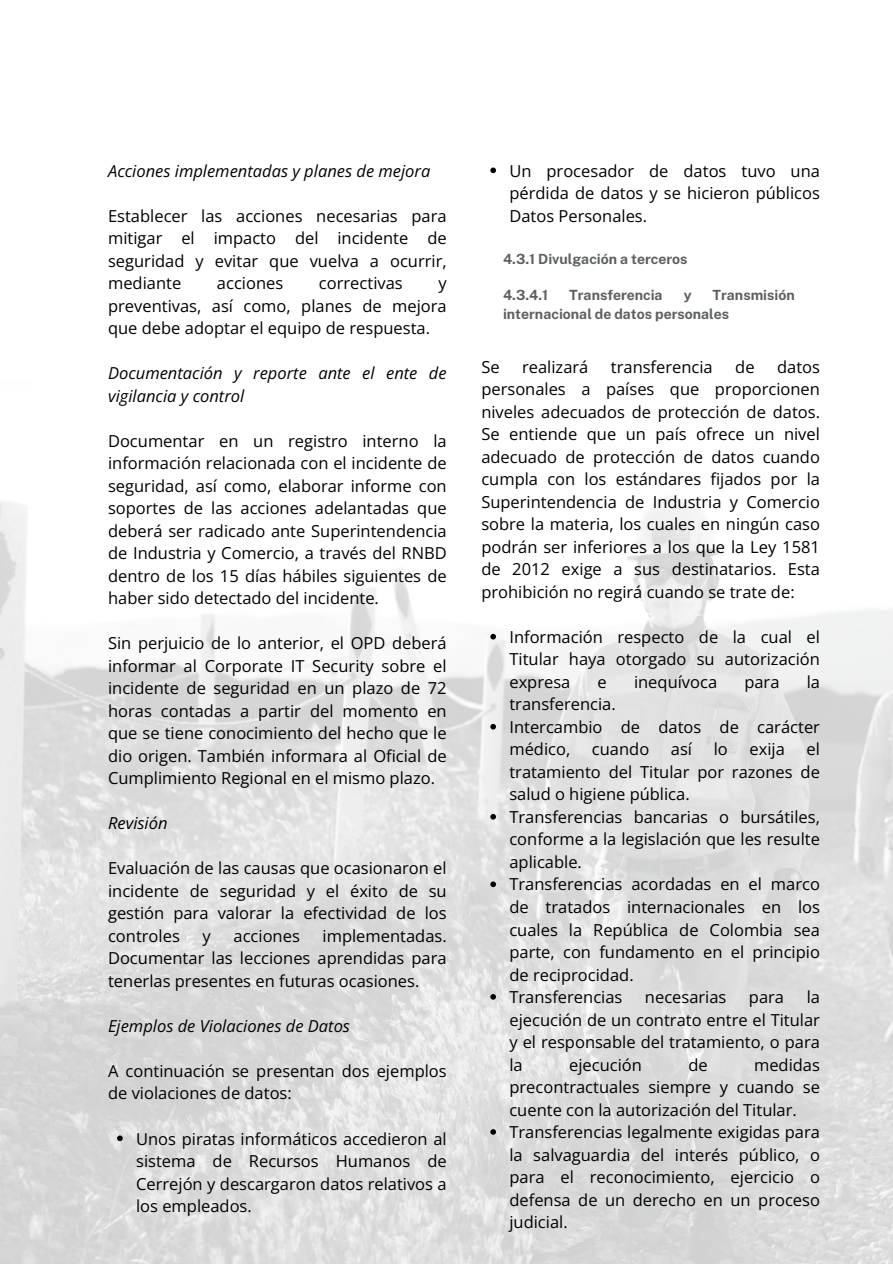
<style>
.page{position:relative;width:893px;height:1264px;background:#fff}
.page>*{position:absolute;margin:0;border:0;box-sizing:border-box;transform-origin:0 0}
.t1{font:16.5px/22.5px "Open Sans";color:#000;text-align:justify}
.t2{font:italic 16.5px/22.5px "Open Sans";color:#000}
.t3{font:700 14.1px/19.2px "Public Sans";color:#5d5f60}
</style>
<div class="page">
<img style="left:0;top:173px;width:892px;height:1090px">
<svg style="left:117px;top:1135px;width:6px;height:6px"></svg>
<svg style="left:490px;top:167px;width:6px;height:6px"></svg>
<svg style="left:490px;top:634px;width:6px;height:5px"></svg>
<svg style="left:490px;top:724px;width:6px;height:5px"></svg>
<svg style="left:490px;top:814px;width:6px;height:5px"></svg>
<svg style="left:490px;top:881px;width:6px;height:6px"></svg>
<svg style="left:490px;top:994px;width:6px;height:5px"></svg>
<svg style="left:490px;top:1129px;width:6px;height:5px"></svg>
<p class="t2" style="left:108px;top:159px;width:324px">Acciones implementadas y planes de mejora</p>
<p class="t1" style="left:108px;top:204px;width:340px">Establecer las acciones necesarias para mitigar el impacto del incidente de seguridad y evitar que vuelva a ocurrir, mediante</p>
<p class="t1" style="left:217px;top:271px;width:68px">acciones</p>
<p class="t1" style="left:319px;top:271px;width:85px">correctivas</p>
<p class="t1" style="left:108px;top:271px;width:340px;text-indent:330px">y preventivas, así como, planes de mejora que debe adoptar el equipo de respuesta.</p>
<p class="t2" style="left:108px;top:361px;width:340px">Documentación y reporte ante el ente de vigilancia y control</p>
<p class="t1" style="left:108px;top:429px;width:340px">Documentar en un registro interno la información relacionada con el incidente de seguridad, así como, elaborar informe con soportes de las acciones adelantadas que deberá ser radicado ante Superintendencia de Industria y Comercio, a través del RNBD dentro de los 15 días hábiles siguientes de haber sido detectado del incidente.</p>
<p class="t1" style="left:108px;top:631px;width:340px">Sin perjuicio de lo anterior, el OPD deberá informar al Corporate IT Security sobre el incidente de seguridad en un plazo de 72 horas contadas a partir del momento en que se tiene conocimiento del hecho que le dio origen. También informara al Oficial de Cumplimiento Regional en el mismo plazo.</p>
<p class="t2" style="left:108px;top:811px;width:61px">Revisión</p>
<p class="t1" style="left:108px;top:856px;width:340px">Evaluación de las causas que ocasionaron el incidente de seguridad y el éxito de su gestión para valorar la efectividad de los controles</p>
<p class="t1" style="left:108px;top:924px;width:340px;text-indent:214px">implementadas.<br>Documentar las lecciones aprendidas para tenerlas presentes en futuras ocasiones.</p>
<p class="t2" style="left:108px;top:1014px;width:243px">Ejemplos de Violaciones de Datos</p>
<p class="t1" style="left:108px;top:1059px;width:340px">A continuación se presentan dos ejemplos de violaciones de datos:</p>
<p class="t1" style="left:136px;top:1126px;width:312px">Unos piratas informáticos accedieron al sistema de Recursos Humanos de Cerrejón y descargaron datos relativos a los empleados.</p>
<p class="t1" style="left:202px;top:924px;width:10px">y</p>
<p class="t1" style="left:233px;top:924px;width:68px">acciones</p>
<p class="t1" style="left:509px;top:159px;width:312px">Un procesador de datos tuvo una pérdida de datos y se hicieron públicos Datos Personales.</p>
<p class="t3" style="left:503px;top:250px;width:186px">4.3.1 Divulgación a terceros</p>
<p class="t3" style="left:503px;top:285px;width:47px">4.3.4.1</p>
<p class="t3" style="left:569px;top:285px;width:95px">Transferencia</p>
<p class="t3" style="left:683px;top:285px;width:9px">y</p>
<p class="t3" style="left:503px;top:285px;width:293px;text-indent:209px">Transmisión internacional de datos personales</p>
<p class="t1" style="left:481px;top:355px;width:20px">Se</p>
<p class="t1" style="left:522px;top:355px;width:68px">realizará</p>
<p class="t1" style="left:611px;top:355px;width:103px">transferencia</p>
<p class="t1" style="left:735px;top:355px;width:21px">de</p>
<p class="t1" style="left:481px;top:355px;width:340px;text-indent:296px">datos personales a países que proporcionen niveles adecuados de protección de datos.<br>Se entiende que un país ofrece un nivel adecuado de protección de datos cuando cumpla con los estándares fijados por la Superintendencia de Industria y Comercio sobre la materia, los cuales en ningún caso podrán ser inferiores a los que la Ley 1581 de 2012 exige a sus destinatarios. Esta prohibición no regirá cuando se trate de:</p>
<p class="t1" style="left:509px;top:625px;width:312px">Información respecto de la cual el Titular haya otorgado su autorización expresa</p>
<p class="t1" style="left:597px;top:670px;width:11px">e</p>
<p class="t1" style="left:634px;top:670px;width:85px">inequívoca</p>
<p class="t1" style="left:744px;top:670px;width:37px">para</p>
<p class="t1" style="left:806px;top:670px;width:15px">la</p>
<p class="t1" style="left:509px;top:692px;width:108px">transferencia.</p>
<p class="t1" style="left:509px;top:715px;width:312px">Intercambio de datos de carácter médico,</p>
<p class="t1" style="left:592px;top:737px;width:59px">cuando</p>
<p class="t1" style="left:671px;top:737px;width:23px">así</p>
<p class="t1" style="left:713px;top:737px;width:16px">lo</p>
<p class="t1" style="left:749px;top:737px;width:37px">exija</p>
<p class="t1" style="left:509px;top:737px;width:312px;text-indent:297px">el tratamiento del Titular por razones de salud o higiene pública.</p>
<p class="t1" style="left:509px;top:805px;width:312px">Transferencias bancarias o bursátiles, conforme a la legislación que les resulte aplicable.</p>
<p class="t1" style="left:509px;top:872px;width:312px">Transferencias acordadas en el marco de tratados internacionales en los cuales la República de Colombia sea parte, con fundamento en el principio de reciprocidad.</p>
<p class="t1" style="left:509px;top:985px;width:114px">Transferencias</p>
<p class="t1" style="left:645px;top:985px;width:83px">necesarias</p>
<p class="t1" style="left:749px;top:985px;width:37px">para</p>
<p class="t1" style="left:509px;top:985px;width:312px;text-indent:297px">la ejecución de un contrato entre el Titular y el responsable del tratamiento, o para la</p>
<p class="t1" style="left:569px;top:1052px;width:74px">ejecución</p>
<p class="t1" style="left:688px;top:1052px;width:21px">de</p>
<p class="t1" style="left:509px;top:1052px;width:312px;text-indent:245px">medidas precontractuales siempre y cuando se cuente con la autorización del Titular.</p>
<p class="t1" style="left:509px;top:1120px;width:312px">Transferencias legalmente exigidas para la salvaguardia del interés público, o para el reconocimiento, ejercicio o defensa de un derecho en un proceso judicial.</p>
</div>
